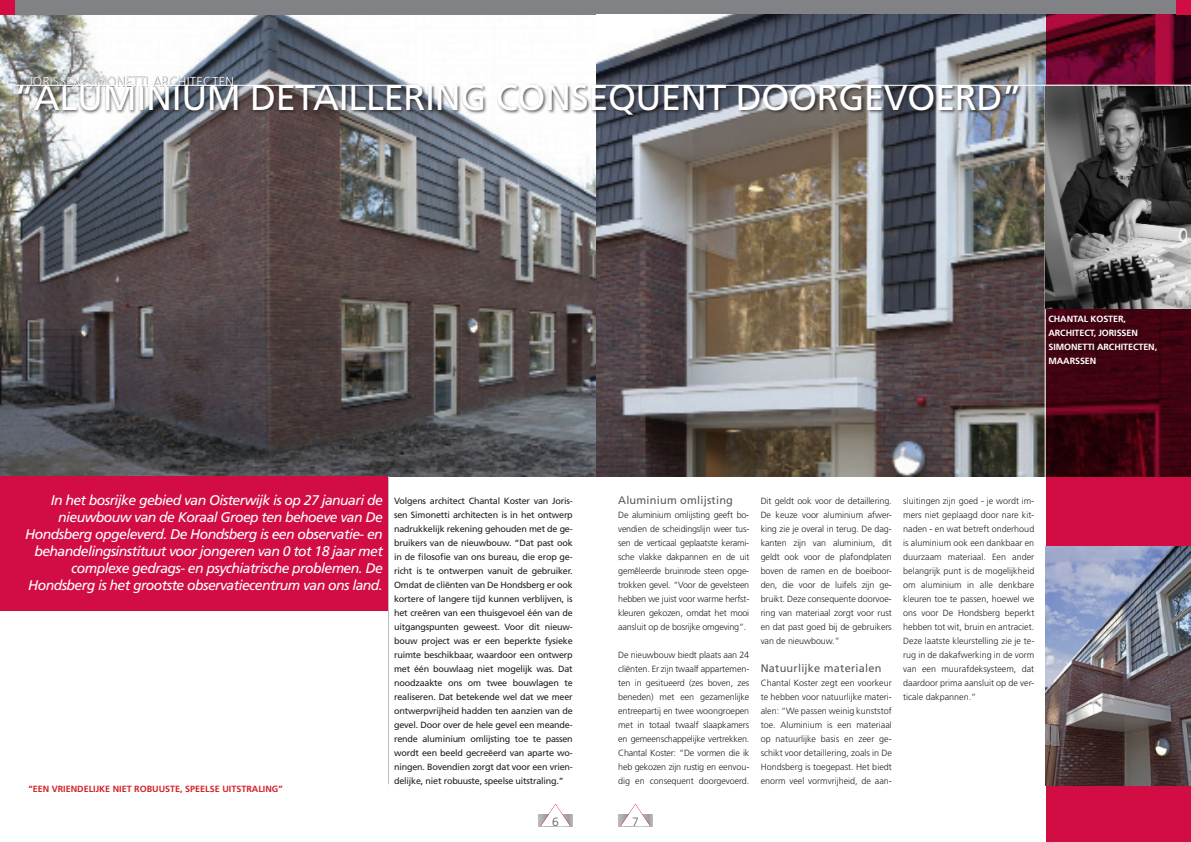
<style>
.page{position:relative;width:1191px;height:842px;background:#fff}
.page>*{position:absolute;margin:0;border:0;box-sizing:border-box;transform-origin:0 0}
.t1{font:36px "Frutiger LT Std";letter-spacing:-.01em;color:#fff}
.t2{font:italic 14px/17px "Frutiger LT Std";letter-spacing:-.04em;color:#fff;text-align:right}
.t3{font:300 13px "Frutiger LT Std";letter-spacing:.015em;color:#fff}
.t4{font:300 12px "Frutiger LT Std";color:#5a5a5d}
.t5{font:11px "Frutiger LT Std";letter-spacing:.02em;color:#57585a}
.t6{font:300 9px/14px "Frutiger LT Std";letter-spacing:-.01em;color:#231f20;text-align:justify}
.t7{font:9px/14px "Frutiger LT Std";letter-spacing:-.02em;color:#231f20;text-align:justify}
.t8{font:700 9px/14px "Frutiger LT Std";letter-spacing:-.01em;color:#fff}
.t9{font:700 9px "Frutiger LT Std";color:#d1232a}
</style>
<div class="page">
<img style="left:595px;top:14px;width:450px;height:462px">
<svg style="left:0;top:14px;width:595px;height:462px;background:#706c6e"></svg>
<div style="left:0;top:476px;width:389px;height:135px;background:#d20d44"></div>
<svg style="left:1045px;top:14px;width:146px;height:828px;background:#780827"></svg>
<hr style="left:388px;top:476px;width:1px;height:308px;background:#bcbdc0">
<hr style="left:1044px;top:85px;width:1px;height:392px;background:#fff">
<img style="left:1045px;top:546px;width:146px;height:239px">
<img style="left:1045px;top:86px;width:146px;height:222px">
<div style="left:16px;top:83px;width:1007px;height:36px;background:#231f20;opacity:.75"></div>
<div style="left:28px;top:76px;width:206px;height:11px;background:#231f20;opacity:.75"></div>
<hr style="left:14px;top:85px;width:1177px;height:1px;background:#fff">
<div style="left:595px;top:0;width:596px;height:14px;background:#808285"></div>
<div style="left:0;top:0;width:595px;height:14px;background:#808285"></div>
<div style="left:0;top:0;width:14px;height:14px;background:#d20d44"></div>
<div style="left:1176px;top:0;width:15px;height:14px;background:#d20d44"></div>
<div style="left:538px;top:814px;width:35px;height:12px;background:#b5b6b9"></div>
<svg style="left:540px;top:804px;width:31px;height:22px"></svg>
<div style="left:618px;top:814px;width:34px;height:12px;background:#b1b2b6"></div>
<svg style="left:620px;top:804px;width:30px;height:22px"></svg>
<h3 class="t3" style="left:28px;top:74px;width:207px">Jorissen Simonetti architecten</h3>
<h1 class="t1" style="left:14px;top:77px;width:1009px">“aluminium detaillering consequent doorgevoerd”</h1>
<p class="t8" style="left:1048px;top:312px;width:79px">CHANTAL KOSTER,<br>ARCHITE</p>
<p class="t8" style="left:1048px;top:326px;width:110px;text-indent:36px">CT, JORISSEN<br>SIMONETTI ARCHITECTEN,<br>MAARSSEN</p>
<p class="t2" style="left:25px;top:491px;width:359px">In het bosrijke gebied van Oisterwijk is op 27 januari de nieuwbouw van de Koraal Groep ten behoeve van De Hondsberg opgeleverd. De Hondsberg is een observatie- en behandelingsinstituut voor jongeren van 0 tot 18 jaar met complexe gedrags- en psychiatrische problemen. De Hondsberg is het grootste observatiecentrum van ons land.</p>
<p class="t9" style="left:28px;top:784px;width:256px">“EEN VRIENDELIJKE NIET ROBUUSTE, SPEELSE UITSTRALING”</p>
<p class="t7" style="left:394px;top:494px;width:180px">Volgens architect Chantal Koster van Joris&shy;sen Simonetti architecten is in het ontwerp nadrukkelijk rekening gehouden met de ge&shy;bruikers van de nieuwbouw. “Dat past ook in de filosofie van ons bureau, die erop ge&shy;richt is te ontwerpen vanuit de gebruiker.<br>Omdat de cliënten van De Hondsberg er ook kortere of langere tijd kunnen verblijven, is het creëren van een thuisgevoel één van de uitgangspunten geweest. Voor dit nieuw&shy;bouw project was er een beperkte fysieke ruimte beschikbaar, waardoor een ontwerp met één bouwlaag niet mogelijk was. Dat noodzaakte ons om twee bouwlagen te realiseren. Dat betekende wel dat we meer ontwerpvrijheid hadden ten aanzien van de gevel. Door over de hele gevel een meande&shy;rende aluminium omlijsting toe te passen wordt een beeld gecreëerd van aparte wo&shy;ningen. Bovendien zorgt dat voor een vrien&shy;delijke, niet robuuste, speelse uitstraling.”</p>
<p class="t5" style="left:618px;top:494px;width:116px">Aluminium omlijsting</p>
<p class="t6" style="left:618px;top:508px;width:133px">De aluminium omlijsting geeft bo&shy;vendien de scheidingslijn weer tus&shy;sen de verticaal geplaatste kerami&shy;sche vlakke dakpannen en de uit gemêleerde bruinrode steen opge&shy;trokken gevel. “Voor de gevelsteen hebben we juist voor warme herfst&shy;kleuren gekozen, omdat het mooi aansluit op de bosrijke omgeving”.</p>
<p class="t6" style="left:618px;top:648px;width:133px">De nieuwbouw biedt plaats aan 24 cliënten. Er zijn twaalf appartemen&shy;ten in gesitueerd (zes boven, zes beneden) met een gezamenlijke entreepartij en twee woongroepen met in totaal twaalf slaapkamers en gemeenschappelijke vertrekken.<br>C hantal Koster: “De vormen die ik heb gekozen zijn rustig en eenvou&shy;dig en consequent doorgevoerd.</p>
<h3 class="t4" style="left:552px;top:815px;width:8px">6</h3>
<h3 class="t4" style="left:632px;top:815px;width:8px">7</h3>
<p class="t6" style="left:760px;top:494px;width:133px">Dit geldt ook voor de detaillering.<br>De keuze voor aluminium afwer&shy;king zie je overal in terug. De dag&shy;kanten zijn van aluminium, dit geldt ook voor de plafondplaten boven de ramen en de boeiboor&shy;den, die voor de luifels zijn ge&shy;bruikt. Deze consequente doorvoe&shy;ring van materiaal zorgt voor rust en dat past goed bij de gebruikers van de nieuwbouw.”</p>
<p class="t5" style="left:760px;top:662px;width:122px">Natuurlijke materialen</p>
<p class="t6" style="left:760px;top:676px;width:133px">C hantal Koster zegt een voorkeur te hebben voor natuurlijke materi&shy;alen: “We passen weinig kunststof toe. Aluminium is een materiaal op natuurlijke basis en zeer ge&shy;schikt voor detaillering, zoals in De Hondsberg is toegepast. Het biedt enorm veel vormvrijheid, de aan-</p>
<p class="t6" style="left:903px;top:494px;width:133px">sluitingen zijn goed - je wordt im&shy;mers niet geplaagd door nare kit&shy;naden - en wat betreft onderhoud is aluminium ook een dankbaar en duurzaam materiaal. Een ander belangrijk punt is de mogelijkheid om aluminium in alle denkbare kleuren toe te passen, hoewel we ons voor De Hondsberg beperkt hebben tot wit, bruin en antraciet.<br>Deze laatste kleurstelling zie je te&shy;rug in de dakafwerking in de vorm van een muurafdeksysteem, dat daardoor prima aansluit op de ver&shy;ticale dakpannen.”</p>
</div>
